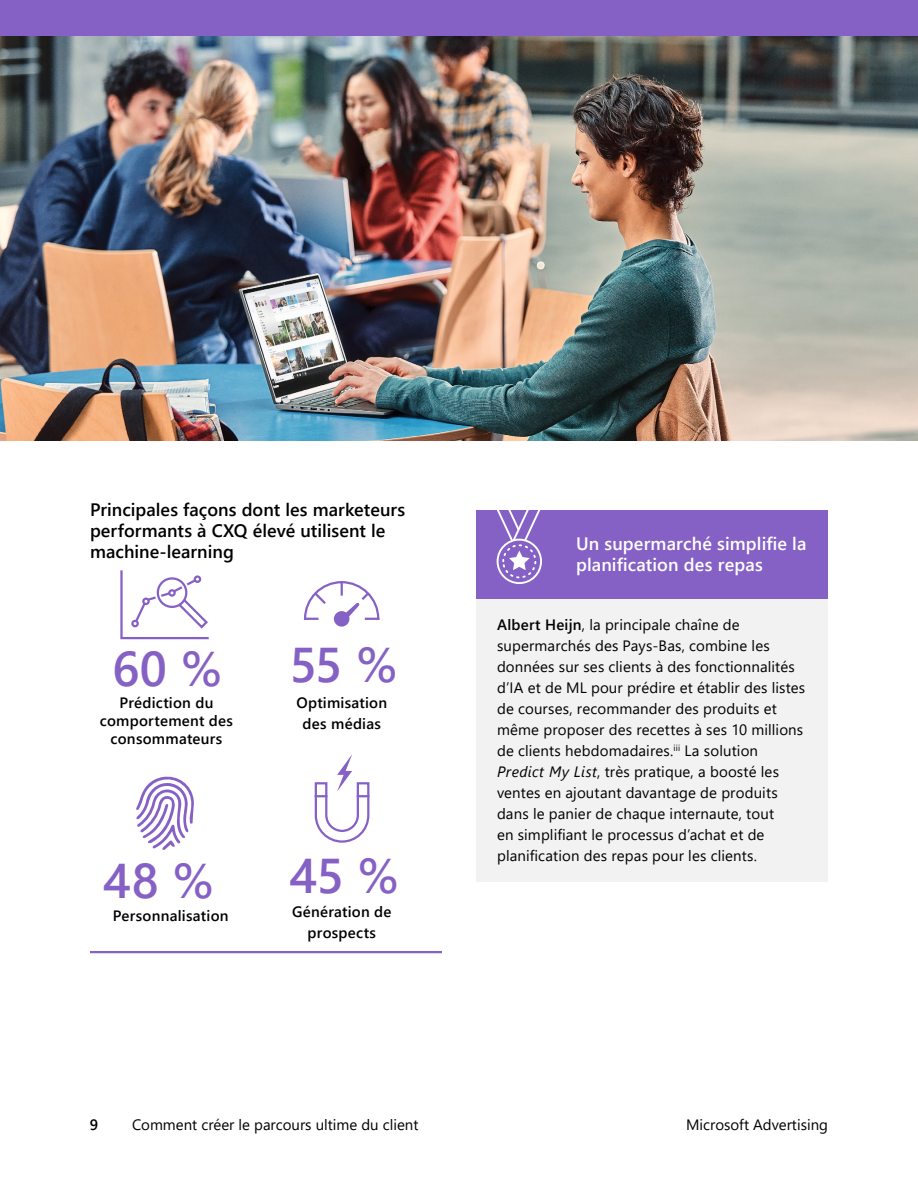
<style>
.page{position:relative;width:918px;height:1188px;background:#fff}
.page>*{position:absolute;margin:0;border:0;box-sizing:border-box;transform-origin:0 0}
.t1{font:600 48.75px "Segoe UI";letter-spacing:-.005em;color:#8661c5}
.Chart_headings{font:600 18px/21px "Segoe UI";letter-spacing:.005em;color:#000}
.Text_Subheads{font:600 18px/21px "Segoe UI";letter-spacing:.005em;color:#fff}
.body_copy{font:15px/21px "Segoe UI";letter-spacing:.01em;color:#000}
.body_copy-2{font:600 15px/21px "Segoe UI";letter-spacing:.015em;color:#000;text-align:center}
.s1{font-weight:600}
.s2{font-style:italic}
</style>
<div class="page">
<div style="left:0;top:0;width:918px;height:36px;background:#8661c5"></div>
<div style="left:476px;top:598px;width:352px;height:284px;background:#f2f2f2"></div>
<div style="left:476px;top:510px;width:352px;height:88px;background:#8661c5"></div>
<div style="left:497px;top:539px;width:45px;height:45px;border:2px solid #fff;border-radius:50%"></div>
<div style="left:502px;top:544px;width:34px;height:34px;border:2px dashed #fff;border-radius:50%"></div>
<svg style="left:497px;top:510px;width:44px;height:32px"></svg>
<svg style="left:509px;top:551px;width:21px;height:19px"></svg>
<img style="left:0;top:36px;width:918px;height:405px">
<svg style="left:136px;top:776px;width:58px;height:74px"></svg>
<hr style="left:90px;top:951px;width:352px;height:2px;background:#8661c5">
<svg style="left:120px;top:570px;width:89px;height:70px"></svg>
<div style="left:194px;top:575px;width:7px;height:8px;border:2px solid #8661c5;border-radius:50%"></div>
<svg style="left:303px;top:581px;width:77px;height:40px"></svg>
<div style="left:334px;top:611px;width:15px;height:16px;background:#8661c5;border-radius:50%"></div>
<svg style="left:314px;top:754px;width:56px;height:89px"></svg>
<p class="Chart_headings" style="left:90px;top:498px;width:317px">Principales façons dont les marketeurs performants à CXQ élevé utilisent le machine-learning</p>
<p class="t1" style="left:112px;top:623px;width:111px">60 %</p>
<p class="t1" style="left:290px;top:619px;width:109px">55 %</p>
<p class="body_copy-2" style="left:100px;top:693px;width:135px;line-height:18px">Prédiction du comportement des consommateurs</p>
<p class="body_copy-2" style="left:296px;top:691px;width:92px">Optimisation des médias</p>
<p class="t1" style="left:103px;top:835px;width:113px">48 %</p>
<p class="t1" style="left:289px;top:830px;width:111px">45 %</p>
<p class="body_copy-2" style="left:113px;top:904px;width:117px">Personnalisation</p>
<p class="body_copy-2" style="left:292px;top:900px;width:101px">Génération de prospects</p>
<p class="Text_Subheads" style="left:576px;top:532px;width:232px">Un supermarché simplifie la planification des repas</p>
<p class="body_copy" style="left:497px;top:613px;width:310px"><span class="s1">Albert Heijn</span>, la principale chaîne de supermarchés des Pays-Bas, combine les données sur ses clients à des fonctionnalités d’IA et de ML pour prédire et établir des listes de courses, recommander des produits et même proposer des recettes à ses 10 millions de clients hebdomadaires.<sup>iii</sup> La solution <span class="s2">Predict My List</span>, très pratique, a boosté les ventes en ajoutant davantage de produits dans le panier de chaque internaute, tout<br>en simplifiant le processus d’achat et de planification des repas pour les clients.</p>
<p class="body_copy-2" style="left:90px;top:1113px;width:10px">9</p>
<p class="body_copy" style="left:132px;top:1113px;width:288px">Comment créer le parcours ultime du client</p>
<p class="body_copy" style="left:686px;top:1113px;width:143px">Microsoft Advertising</p>
</div>
